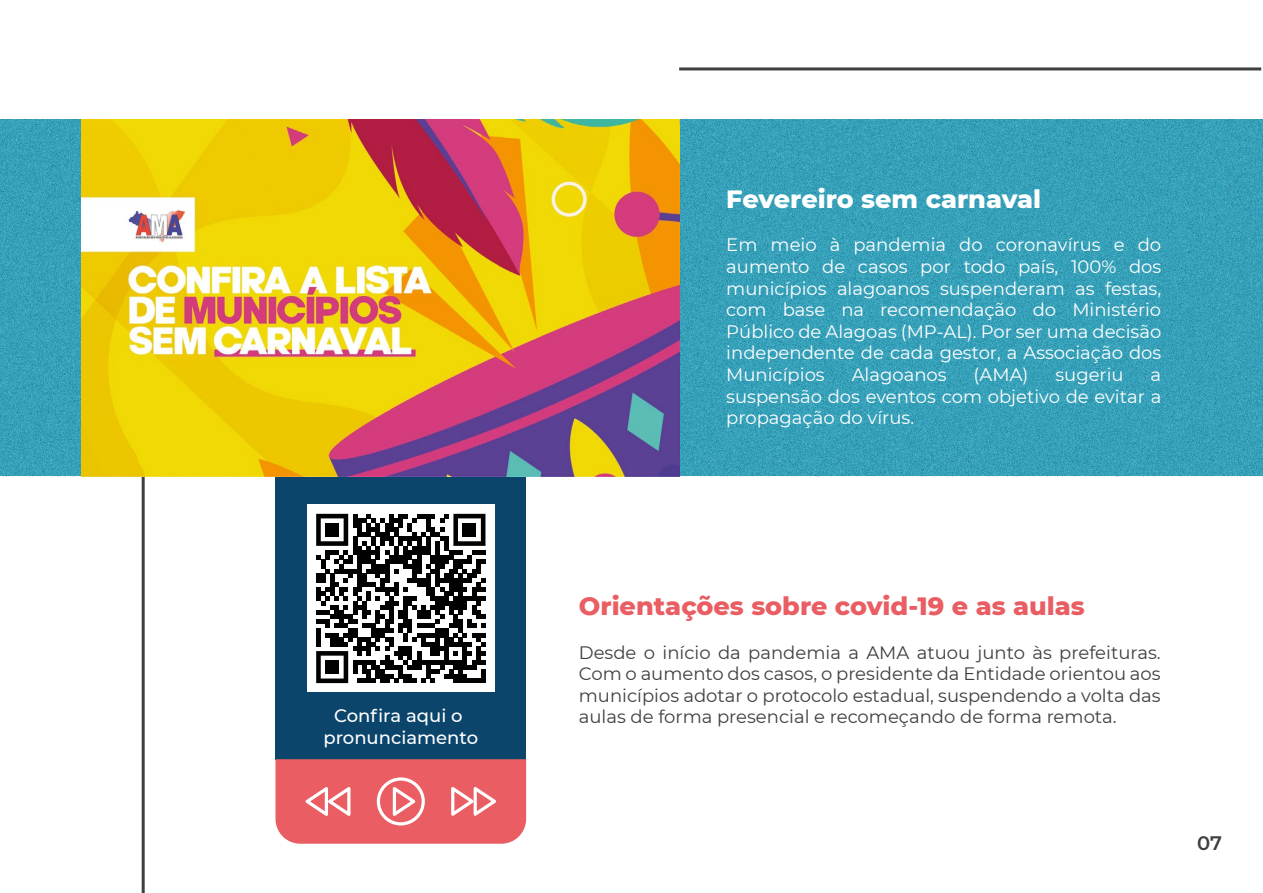
<style>
.page{position:relative;width:1263px;height:893px;background:#fff}
.page>*{position:absolute;margin:0;border:0;box-sizing:border-box;transform-origin:0 0}
.t1{font:800 25.5px "Montserrat";color:#e95d63}
.t2{font:800 25.5px "Montserrat";color:#fff}
.t3{font:600 19.5px "Montserrat";color:#3f3f3f}
.t4{font:18px/21.6px "Montserrat";color:#fff;text-align:justify}
.t5{font:18px/21.6px "Montserrat";color:#3f3f3f;text-align:justify}
.t6{font:500 18px/21.6px "Montserrat";color:#fff;text-align:center}
</style>
<div class="page">
<div style="left:275px;top:475px;width:251px;height:285px;background:#0b456b"></div>
<svg style="left:307px;top:505px;width:188px;height:187px;background:#909090"></svg>
<svg style="left:316px;top:514px;width:32px;height:32px"></svg>
<svg style="left:453px;top:514px;width:32px;height:32px"></svg>
<svg style="left:316px;top:651px;width:32px;height:32px"></svg>
<div style="left:325px;top:523px;width:14px;height:14px;background:#010101"></div>
<div style="left:463px;top:523px;width:13px;height:14px;background:#010101"></div>
<div style="left:325px;top:660px;width:14px;height:14px;background:#010101"></div>
<svg style="left:275px;top:759px;width:251px;height:85px;background:#ea6b71"></svg>
<svg style="left:0;top:120px;width:1263px;height:356px;background:#369fb8"></svg>
<hr style="left:142px;top:400px;width:3px;height:493px;background:#3f3f3f">
<hr style="left:679px;top:67px;width:582px;height:3px;background:#3f3f3f">
<img style="left:82px;top:119px;width:597px;height:357px">
<p class="t6" style="left:323px;top:704px;width:156px">Confira aqui o pronunciamento</p>
<h1 class="t2" style="left:726px;top:180px;width:316px">Fevereiro sem carnaval</h1>
<p class="t4" style="left:726px;top:234px;width:436px">Em meio à pandemia do coronavírus e do aumento de casos por todo país, 100% dos municípios alagoanos suspenderam as festas, com base na recomendação do Ministério Público de Alagoas (MP-AL). Por ser uma decisão independente de cada gestor, a Associação dos Municípios</p>
<p class="t4" style="left:852px;top:363px;width:96px">Alagoanos</p>
<p class="t4" style="left:974px;top:363px;width:56px">(AMA)</p>
<p class="t4" style="left:1055px;top:363px;width:70px">sugeriu</p>
<p class="t4" style="left:726px;top:363px;width:436px;text-indent:424px">a suspensão dos eventos com objetivo de evitar a propagação do vírus.</p>
<h1 class="t1" style="left:579px;top:587px;width:507px">Orientações sobre covid-19 e as aulas</h1>
<p class="t5" style="left:579px;top:641px;width:583px">Desde o início da pandemia a AMA atuou junto às prefeituras.<br>Com o aumento dos casos, o presidente da Entidade orientou aos municípios adotar o protocolo estadual, suspendendo a volta das aulas de forma presencial e recomeçando de forma remota.</p>
<p class="t3" style="left:1197px;top:829px;width:26px">07</p>
</div>
